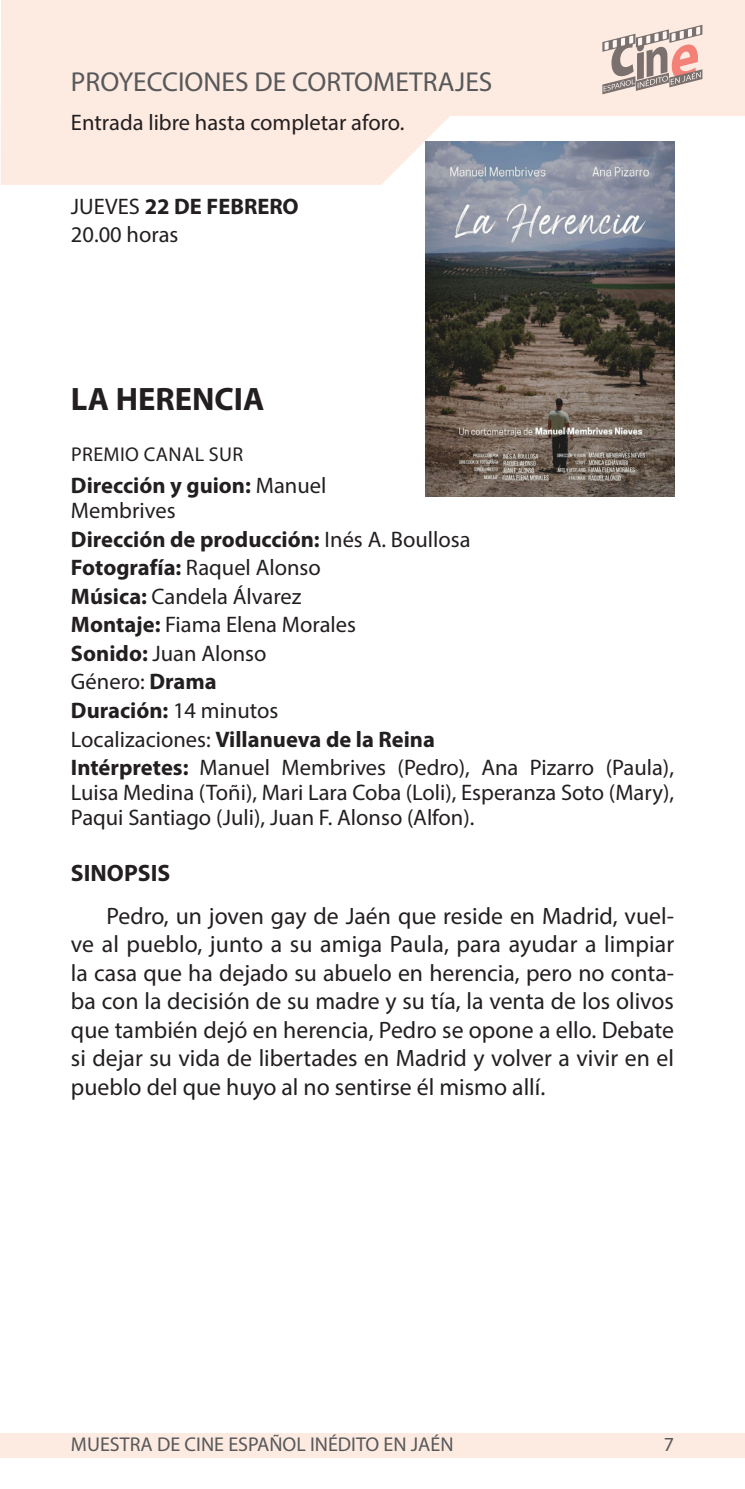
<style>
.page{position:relative;width:745px;height:1489px;background:#fff}
.page>*{position:absolute;margin:0;border:0;box-sizing:border-box;transform-origin:0 0}
.título_película{font:700 32.5px "Myriad Pro";color:#231f20}
.t1{font:27.5px "Myriad Pro";color:#57585a}
.Texto_presentacion{font:23.75px/28.5px "Myriad Pro";color:#231f20;text-align:justify}
.LADILLO_NEGRITA{font:700 23.75px "Myriad Pro";color:#231f20}
.datos_intro{font:22.5px/25px "Myriad Pro";color:#231f20;text-align:justify}
.datos_intro-2{font:700 22.5px/25px "Myriad Pro";color:#231f20}
.Ficha_Técnica{font:22.5px "Myriad Pro";color:#231f20}
.Ficha_Técnica-2{font:700 22.5px "Myriad Pro";color:#231f20}
.t2{font:20px "Myriad Pro";color:#57585a}
.PREMIOS{font:20px "Myriad Pro";letter-spacing:.02em;color:#231f20}
.s1{font-weight:400}
.s2{font-weight:700}
</style>
<div class="page">
<svg style="left:1px;top:0;width:743px;height:185px;fill:#fdeae1"></svg>
<div style="left:0;top:1433px;width:744px;height:24px;background:#fdeae1"></div>
<svg style="left:602px;top:25px;width:100px;height:69px"></svg>
<img style="left:425px;top:142px;width:248px;height:354px">
<p class="t1" style="left:71px;top:65px;width:422px">PROYECCIONES DE CORTOMETRAJES</p>
<p class="Ficha_Técnica" style="left:71px;top:109px;width:335px">Entrada libre hasta completar aforo.</p>
<p class="Ficha_Técnica-2" style="left:71px;top:192px;width:229px"><span class="s1">JUEVES</span> 22 DE FEBRERO</p>
<p class="Ficha_Técnica" style="left:71px;top:220px;width:109px">20.00 horas</p>
<p class="título_película" style="left:71px;top:378px;width:195px">LA HERENCIA</p>
<p class="PREMIOS" style="left:71px;top:442px;width:173px">PREMIO CANAL SUR</p>
<p class="datos_intro-2" style="left:71px;top:472px;width:257px">Dirección y guion: <span class="s1">Manuel<br>Membrives</span></p>
<p class="datos_intro-2" style="left:71px;top:526px;width:401px">Dirección de producción: <span class="s1">Inés A. Boullosa</span></p>
<p class="datos_intro" style="left:71px;top:555px;width:251px"><span class="s2">Fotografía:</span> Raquel Alonso</p>
<p class="datos_intro" style="left:71px;top:583px;width:232px"><span class="s2">Música:</span> Candela Álvarez</p>
<p class="datos_intro" style="left:71px;top:612px;width:286px"><span class="s2">Montaje:</span> Fiama Elena Morales</p>
<p class="datos_intro" style="left:71px;top:640px;width:197px"><span class="s2">Sonido:</span> Juan Alonso</p>
<p class="datos_intro" style="left:71px;top:669px;width:147px">Género: <span class="s2">Drama</span></p>
<p class="datos_intro-2" style="left:71px;top:697px;width:209px">Duración: <span class="s1">14 minutos</span></p>
<p class="datos_intro-2" style="left:71px;top:725px;width:365px"><span class="s1">Localizaciones:</span> Villanueva de la Reina</p>
<p class="datos_intro" style="left:71px;top:754px;width:604px"><span class="s2">Intérpretes:</span> Manuel Membrives (Pedro), Ana Pizarro (Paula), Luisa Medina (Toñi), Mari Lara Coba (Loli), Esperanza Soto (Mary), Paqui Santiago (Juli), Juan F. Alonso (Alfon).</p>
<p class="LADILLO_NEGRITA" style="left:71px;top:857px;width:101px">SINOPSIS</p>
<p class="Texto_presentacion" style="left:71px;top:901px;width:604px;text-indent:35px">Pedro, un joven gay de Jaén que reside en Madrid, vuel&shy;ve al pueblo, junto a su amiga Paula, para ayudar a limpiar la casa que ha dejado su abuelo en herencia, pero no conta&shy;ba con la decisión de su madre y su tía, la venta de los olivos que también dejó en herencia, Pedro se opone a ello. Debate si dejar su vida de libertades en Madrid y volver a vivir en el pueblo del que huyo al no sentirse él mismo allí.</p>
<p class="t2" style="left:71px;top:1431px;width:384px">MUESTRA DE CINE ESPAÑOL INÉDITO EN JAÉN</p>
<p class="t2" style="left:663px;top:1431px;width:12px">7</p>
</div>
